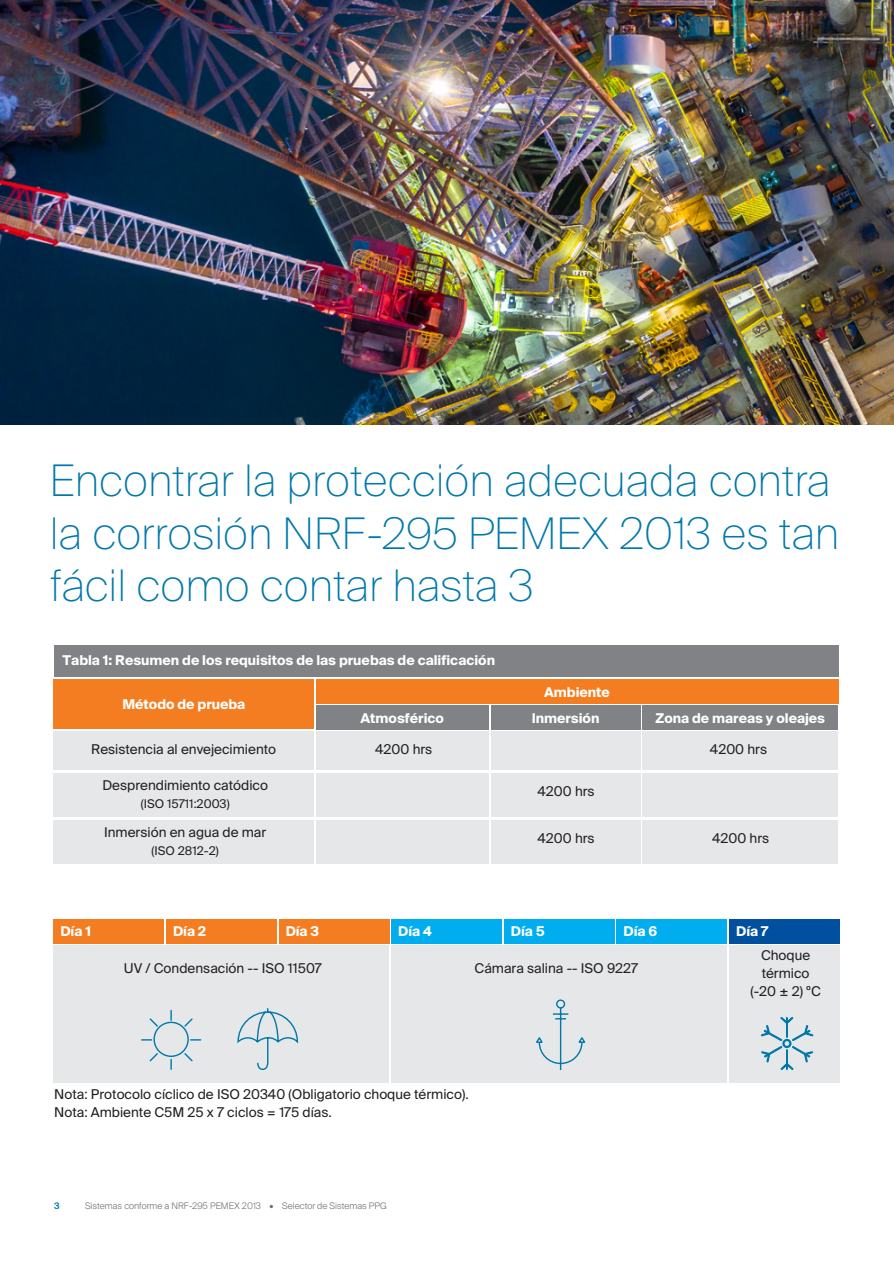
<style>
.page{position:relative;width:894px;height:1263px;background:#fff}
.page>*{position:absolute;margin:0;border:0;box-sizing:border-box;transform-origin:0 0}
.Interior_Headline{font:100 43.5px/52.5px "Suisse Intl";color:#0078aa}
.Bullet_Text_Indent{font:13.5px/18px "Suisse Intl";color:#231f20}
.Bullet_Text_Indent-2{font:700 13.5px "Suisse Intl";color:#fff}
.Bullet_Text_Indent-3{font:12px "Suisse Intl";color:#231f20}
.t1{font:300 9px "Suisse Intl";color:#6c6d70}
.t2{font:600 9px "Suisse Intl";color:#0078aa}
</style>
<div class="page">
<img style="left:0;top:0;width:893px;height:424px">
<div style="left:54px;top:731px;width:260px;height:39px;background:#e6e7e9"></div>
<div style="left:54px;top:773px;width:260px;height:44px;background:#e6e7e9"></div>
<div style="left:54px;top:820px;width:260px;height:43px;background:#e6e7e9"></div>
<div style="left:54px;top:645px;width:783px;height:31px;background:#808285"></div>
<div style="left:54px;top:945px;width:335px;height:137px;background:#e6e7e9"></div>
<div style="left:391px;top:945px;width:335px;height:137px;background:#e6e7e9"></div>
<div style="left:729px;top:945px;width:110px;height:137px;background:#e6e7e9"></div>
<div style="left:316px;top:731px;width:172px;height:39px;background:#e6e7e9"></div>
<div style="left:316px;top:773px;width:172px;height:44px;background:#e6e7e9"></div>
<div style="left:316px;top:820px;width:172px;height:43px;background:#e6e7e9"></div>
<div style="left:490px;top:731px;width:150px;height:39px;background:#e6e7e9"></div>
<div style="left:490px;top:773px;width:150px;height:44px;background:#e6e7e9"></div>
<div style="left:490px;top:820px;width:150px;height:43px;background:#e6e7e9"></div>
<div style="left:642px;top:731px;width:195px;height:39px;background:#e6e7e9"></div>
<div style="left:642px;top:773px;width:195px;height:44px;background:#e6e7e9"></div>
<div style="left:642px;top:820px;width:195px;height:43px;background:#e6e7e9"></div>
<div style="left:54px;top:679px;width:260px;height:50px;background:#f47d21"></div>
<div style="left:316px;top:679px;width:521px;height:24px;background:#f47d21"></div>
<div style="left:54px;top:919px;width:110px;height:24px;background:#f47d21"></div>
<div style="left:391px;top:919px;width:110px;height:24px;background:#00aeef"></div>
<div style="left:316px;top:705px;width:172px;height:24px;background:#808285"></div>
<div style="left:166px;top:919px;width:110px;height:24px;background:#f47d21"></div>
<div style="left:504px;top:919px;width:110px;height:24px;background:#00aeef"></div>
<div style="left:490px;top:705px;width:150px;height:24px;background:#808285"></div>
<div style="left:642px;top:705px;width:195px;height:24px;background:#808285"></div>
<div style="left:279px;top:919px;width:110px;height:24px;background:#f47d21"></div>
<div style="left:616px;top:919px;width:110px;height:24px;background:#00aeef"></div>
<div style="left:729px;top:919px;width:110px;height:24px;background:#01509f"></div>
<svg style="left:141px;top:1009px;width:61px;height:61px"></svg>
<svg style="left:237px;top:1008px;width:61px;height:62px"></svg>
<svg style="left:761px;top:1016px;width:53px;height:55px"></svg>
<svg style="left:536px;top:999px;width:50px;height:71px"></svg>
<p class="Interior_Headline" style="left:50px;top:455px;width:790px">Encontrar la protección adecuada contra la corrosión NRF-295 PEMEX 2013 es tan fácil como contar hasta 3</p>
<p class="Bullet_Text_Indent-2" style="left:63px;top:653px;width:434px">Tabla 1: Resumen de los requisitos de las pruebas de calificación</p>
<p class="Bullet_Text_Indent-2" style="left:122px;top:696px;width:124px">Método de prueba</p>
<p class="Bullet_Text_Indent" style="left:91px;top:740px;width:186px">Resistencia al envejecimiento</p>
<p class="Bullet_Text_Indent" style="left:102px;top:776px;width:167px">Desprendimiento catódico</p>
<p class="Bullet_Text_Indent-3" style="left:141px;top:797px;width:90px">(ISO 15711:2003)</p>
<p class="Bullet_Text_Indent" style="left:104px;top:823px;width:164px">Inmersión en agua de mar</p>
<p class="Bullet_Text_Indent-3" style="left:151px;top:844px;width:69px">(ISO 2812-2)</p>
<p class="Bullet_Text_Indent-2" style="left:360px;top:710px;width:85px">Atmosférico</p>
<p class="Bullet_Text_Indent" style="left:375px;top:740px;width:59px">4200 hrs</p>
<p class="Bullet_Text_Indent-2" style="left:544px;top:684px;width:67px">Ambiente</p>
<p class="Bullet_Text_Indent-2" style="left:531px;top:710px;width:69px">Inmersión</p>
<p class="Bullet_Text_Indent-2" style="left:655px;top:710px;width:171px">Zona de mareas y oleajes</p>
<p class="Bullet_Text_Indent" style="left:709px;top:740px;width:59px">4200 hrs</p>
<p class="Bullet_Text_Indent" style="left:537px;top:782px;width:59px">4200 hrs</p>
<p class="Bullet_Text_Indent" style="left:537px;top:829px;width:59px">4200 hrs</p>
<p class="Bullet_Text_Indent" style="left:711px;top:829px;width:59px">4200 hrs</p>
<p class="Bullet_Text_Indent-2" style="left:173px;top:923px;width:35px">Día 2</p>
<p class="Bullet_Text_Indent-2" style="left:510px;top:923px;width:35px">Día 5</p>
<p class="Bullet_Text_Indent-2" style="left:285px;top:923px;width:35px">Día 3</p>
<p class="Bullet_Text_Indent-2" style="left:623px;top:923px;width:35px">Día 6</p>
<p class="Bullet_Text_Indent-2" style="left:736px;top:923px;width:33px">Día 7</p>
<p class="Bullet_Text_Indent-2" style="left:60px;top:923px;width:32px">Día 1</p>
<p class="Bullet_Text_Indent-2" style="left:398px;top:923px;width:35px">Día 4</p>
<p class="Bullet_Text_Indent" style="left:124px;top:959px;width:199px">UV / Condensación -- ISO 11507</p>
<p class="Bullet_Text_Indent" style="left:474px;top:959px;width:165px">Cámara salina -- ISO 9227</p>
<p class="Bullet_Text_Indent" style="left:54px;top:1085px;width:416px">Nota: Protocolo cíclico de ISO 20340 (Obligatorio choque térmico).<br>Nota: Ambiente C5M 25 x 7 ciclos = 175 días.</p>
<p class="t2" style="left:54px;top:1200px;width:7px">3</p>
<p class="t1" style="left:85px;top:1200px;width:303px">Sistemas conforme a NRF-295 PEMEX 2013 • Selector de Sistemas PPG</p>
<p class="Bullet_Text_Indent" style="left:750px;top:946px;width:72px;text-align:center">Choque térmico (-20 ± 2) ºC</p>
</div>
